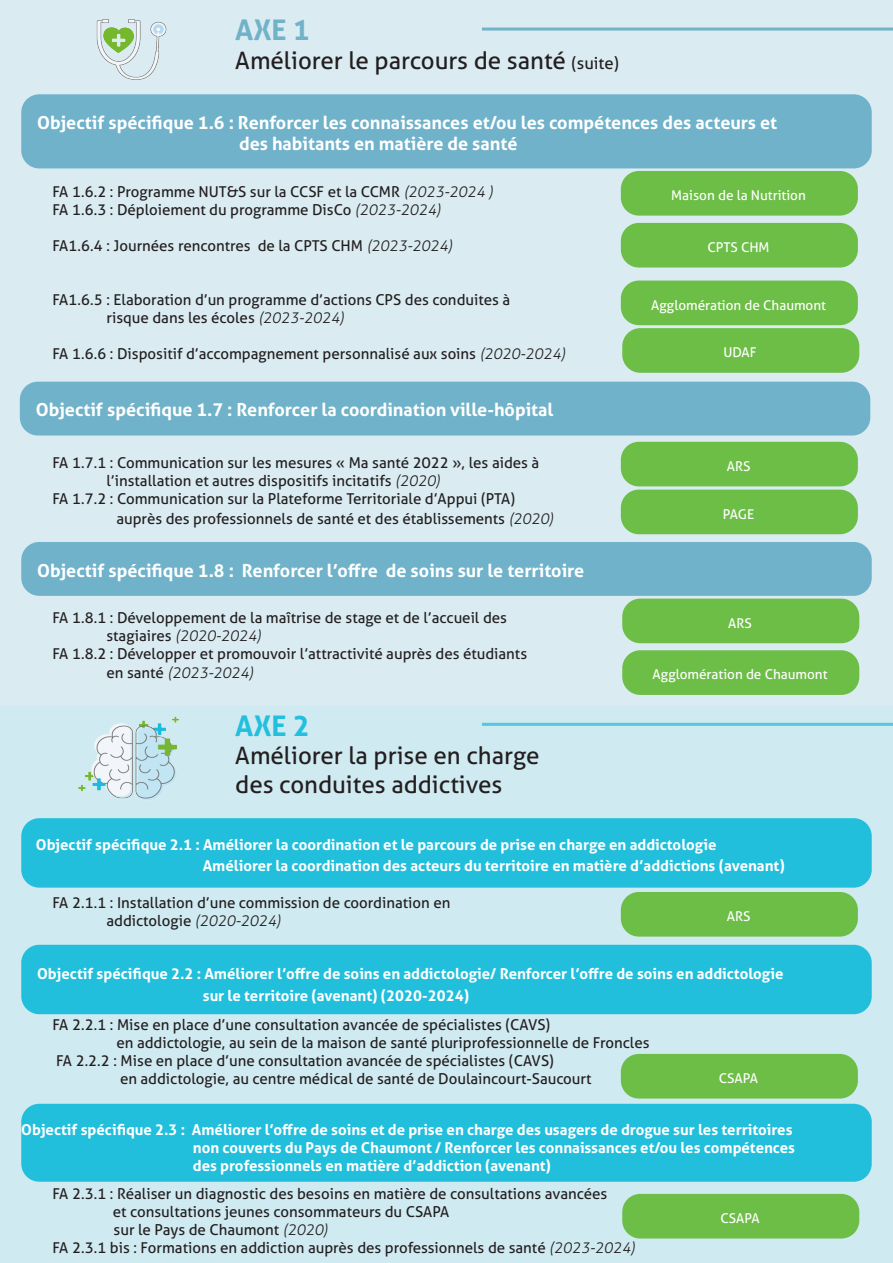
<style>
.page{position:relative;width:893px;height:1263px;background:#fff}
.page>*{position:absolute;margin:0;border:0;box-sizing:border-box;transform-origin:0 0}
.t1{font:700 28.5px "Aller";color:#22bfde}
.t2{font:700 28.5px "Aller";color:#71b2c9}
.t3{font:24px/28.8px "Aller";color:#231f20}
.t4{font:700 18px/21.6px "Aller";color:#fff}
.t5{font:15px/18px "Aller";color:#231f20}
.t6{font:700 15px/21.6px "Aller";color:#fff}
.t7{font:italic 300 15px "Aller";color:#231f20}
.t8{font:13.5px "Aller";color:#fff}
.s1{font-size:16.5px}
.s2{font-weight:300;font-style:italic}
.s3{font-weight:400;font-style:normal}
</style>
<div class="page">
<div style="left:0;top:706px;width:893px;height:557px;background:#d0eaf1"></div>
<div style="left:0;top:0;width:893px;height:706px;background:#daecf2"></div>
<div style="left:21px;top:818px;width:851px;height:70px;background:#22bfdc;border-radius:18px"></div>
<hr style="left:482px;top:723px;width:411px;height:3px;background:#54c8df">
<hr style="left:482px;top:28px;width:411px;height:3px;background:#71b2c9">
<div style="left:21px;top:94px;width:851px;height:74px;background:#6fb2c9;border-radius:18px"></div>
<div style="left:20px;top:382px;width:850px;height:53px;background:#6fb2c9;border-radius:18px"></div>
<div style="left:621px;top:171px;width:237px;height:45px;background:#6dbe47;border-radius:18px"></div>
<div style="left:621px;top:223px;width:237px;height:45px;background:#6dbe47;border-radius:18px"></div>
<div style="left:621px;top:281px;width:237px;height:44px;background:#6dbe47;border-radius:18px"></div>
<div style="left:621px;top:442px;width:237px;height:44px;background:#6dbe47;border-radius:18px"></div>
<div style="left:621px;top:490px;width:237px;height:44px;background:#6dbe47;border-radius:18px"></div>
<div style="left:21px;top:542px;width:851px;height:54px;background:#6fb2c9;border-radius:18px"></div>
<div style="left:622px;top:328px;width:237px;height:45px;background:#6dbe47;border-radius:18px"></div>
<div style="left:622px;top:599px;width:237px;height:44px;background:#6dbe47;border-radius:18px"></div>
<div style="left:622px;top:650px;width:237px;height:45px;background:#6dbe47;border-radius:18px"></div>
<div style="left:21px;top:1104px;width:851px;height:78px;background:#22bfdc;border-radius:18px"></div>
<div style="left:21px;top:945px;width:851px;height:69px;background:#22bfdc;border-radius:18px"></div>
<div style="left:621px;top:892px;width:237px;height:44px;background:#6dbe47;border-radius:18px"></div>
<div style="left:622px;top:1194px;width:237px;height:44px;background:#6dbe47;border-radius:18px"></div>
<div style="left:621px;top:1054px;width:237px;height:44px;background:#6dbe47;border-radius:18px"></div>
<img style="left:78px;top:716px;width:101px;height:84px">
<img style="left:96px;top:19px;width:71px;height:61px">
<h1 class="t2" style="left:235px;top:12px;width:76px">AXE 1</h1>
<h2 class="t3" style="left:235px;top:46px;width:385px">Améliorer le parcours de santé <span class="s1">(suite)</span></h2>
<p class="t4" style="left:239px;top:111px;width:539px;text-indent:-202px">Objectif spécifique 1.6 : Renforcer les connaissances et/ou les compétences des acteurs et des habitants en matière de santé</p>
<p class="t5" style="left:52px;top:183px;width:442px">FA 1.6.2 : Programme NUT&amp;S sur la CCSF et la CCMR <span class="s2">(2023-2024 )<br></span>FA 1.6.3 : Déploiement du programme DisCo <span class="s2">(2023-2024)</span></p>
<p class="t5" style="left:52px;top:237px;width:402px">FA1.6.4 : Journées rencontres de la CPTS CHM <span class="s2">(2023-2024)</span></p>
<p class="t5" style="left:106px;top:291px;width:405px;text-indent:-54px">FA1.6.5 : Elaboration d’un programme d’actions CPS des conduites à risque dans les écoles <span class="s2">(2023-2024)</span></p>
<p class="t5" style="left:52px;top:345px;width:515px">FA 1.6.6 : Dispositif d’accompagnement personnalisé aux soins <span class="s2">(2020-2024)</span></p>
<p class="t4" style="left:36px;top:399px;width:519px">Objectif spécifique 1.7 : Renforcer la coordination ville-hôpital</p>
<p class="t5" style="left:52px;top:453px;width:488px">FA 1.7.1 : Communication sur les mesures « Ma santé 2022 », les aides à</p>
<p class="t5" style="left:106px;top:471px;width:335px">l’installation et autres dispositifs incitatifs <span class="s2">(2020)</span></p>
<p class="t5" style="left:52px;top:489px;width:464px">FA 1.7.2 : Communication sur la Plateforme Territoriale d’Appui (PTA)</p>
<p class="t5" style="left:116px;top:509px;width:439px">auprès des professionnels de santé et des établissements <span class="s2">(2020)</span></p>
<p class="t4" style="left:37px;top:559px;width:549px">Objectif spécifique 1.8 : Renforcer l’offre de soins sur le territoire</p>
<p class="t5" style="left:52px;top:608px;width:456px">FA 1.8.1 : Développement de la maîtrise de stage et de l’accueil des</p>
<p class="t7" style="left:106px;top:626px;width:156px"><span class="s3">stagiaires</span> (2020-2024)</p>
<p class="t5" style="left:52px;top:644px;width:476px">FA 1.8.2 : Développer et promouvoir l’attractivité auprès des étudiants</p>
<p class="t7" style="left:106px;top:664px;width:149px"><span class="s3">en santé</span> (2023-2024)</p>
<h1 class="t1" style="left:235px;top:707px;width:76px">AXE 2</h1>
<h2 class="t3" style="left:235px;top:741px;width:306px">Améliorer la prise en charge des conduites addictives</h2>
<p class="t8" style="left:671px;top:187px;width:136px">Maison de la Nutrition</p>
<p class="t8" style="left:707px;top:239px;width:64px">CPTS CHM</p>
<p class="t8" style="left:651px;top:296px;width:176px">Agglomération de Chaumont</p>
<p class="t8" style="left:723px;top:344px;width:35px">UDAF</p>
<p class="t8" style="left:727px;top:458px;width:25px">ARS</p>
<p class="t8" style="left:723px;top:505px;width:33px">PAGE</p>
<p class="t8" style="left:728px;top:614px;width:25px">ARS</p>
<p class="t8" style="left:652px;top:666px;width:176px">Agglomération de Chaumont</p>
<p class="t6" style="left:203px;top:833px;width:583px;text-indent:-167px">Objectif spécifique 2.1 : Améliorer la coordination et le parcours de prise en charge en addictologie<br>Améliorer la coordination des acteurs du territoire en matière d’addictions (avenant)</p>
<p class="t5" style="left:106px;top:893px;width:345px;text-indent:-54px">FA 2.1.1 : Installation d’une commission de coordination en addictologie <span class="s2">(2020-2024)</span></p>
<p class="t8" style="left:727px;top:908px;width:25px">ARS</p>
<p class="t6" style="left:203px;top:963px;width:582px;text-indent:-166px">Objectif spécifique 2.2 : Améliorer l’offre de soins en addictologie/ Renforcer l’offre de soins en addictologie sur le territoire (avenant) (2020-2024)</p>
<p class="t5" style="left:52px;top:1016px;width:499px">FA 2.2.1 : Mise en place d’une consultation avancée de spécialistes (CAVS)</p>
<p class="t5" style="left:116px;top:1034px;width:535px">en addictologie, au sein de la maison de santé pluriprofessionnelle de Froncles</p>
<p class="t5" style="left:56px;top:1052px;width:499px">FA 2.2.2 : Mise en place d’une consultation avancée de spécialistes (CAVS)</p>
<p class="t5" style="left:120px;top:1070px;width:473px">en addictologie, au centre médical de santé de Doulaincourt-Saucourt</p>
<p class="t8" style="left:719px;top:1070px;width:41px">CSAPA</p>
<p class="t6" style="left:193px;top:1120px;width:604px;line-height:18px;text-indent:-172px">Objectif spécifique 2.3 : Améliorer l’offre de soins et de prise en charge des usagers de drogue sur les territoires non couverts du Pays de Chaumont / Renforcer les connaissances et/ou les compétences des professionnels en matière d’addiction (avenant)</p>
<p class="t5" style="left:52px;top:1185px;width:556px">FA 2.3.1 : Réaliser un diagnostic des besoins en matière de consultations avancées</p>
<p class="t5" style="left:113px;top:1203px;width:338px">et consultations jeunes consommateurs du CSAPA</p>
<p class="t5" style="left:114px;top:1221px;width:216px">sur le Pays de Chaumont <span class="s2">(2020)</span></p>
<p class="t5" style="left:52px;top:1239px;width:584px">FA 2.3.1 bis : Formations en addiction auprès des professionnels de santé <span class="s2">(2023-2024)</span></p>
<p class="t8" style="left:720px;top:1210px;width:41px">CSAPA</p>
</div>
